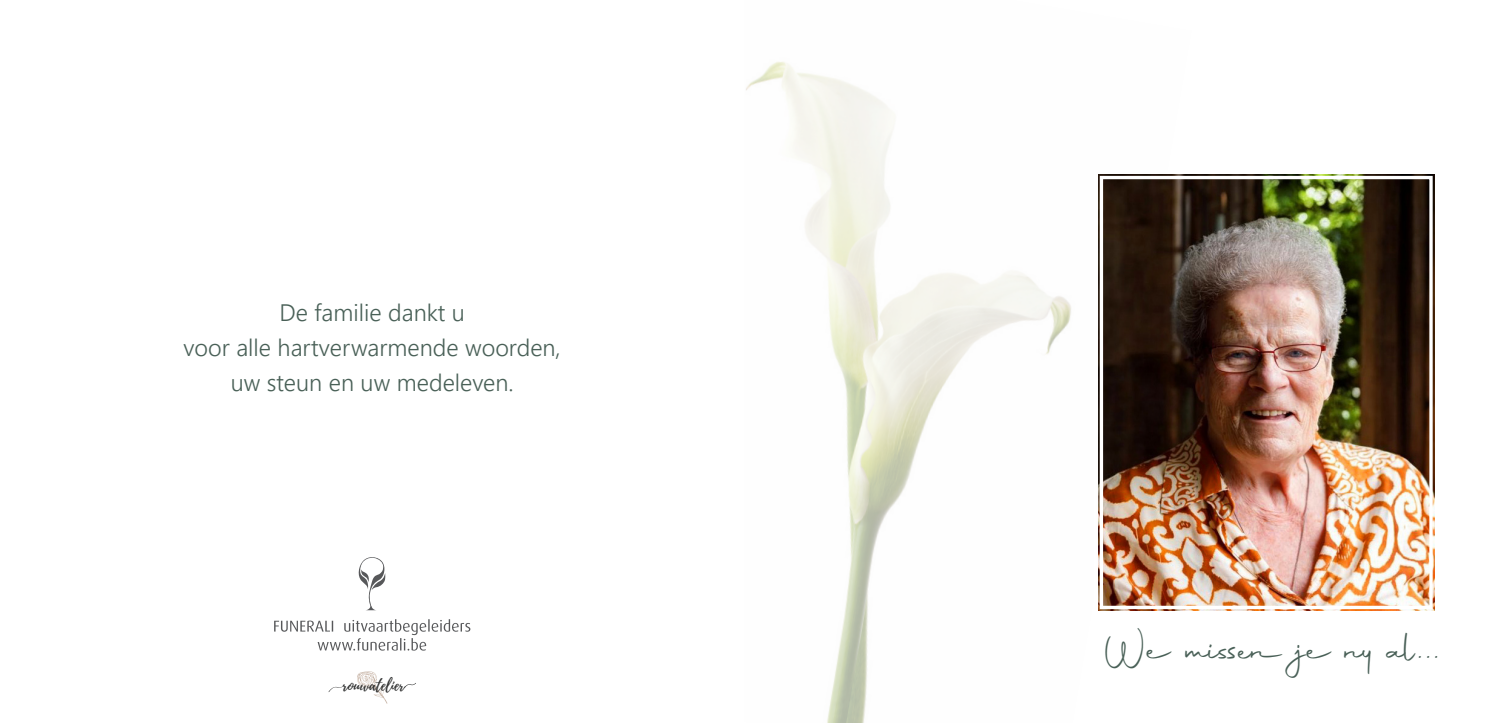
<style>
.page{position:relative;width:1489px;height:723px;background:#fff}
.page>*{position:absolute;margin:0;border:0;box-sizing:border-box;transform-origin:0 0}
.t1{font:42.5px "Autography";color:#496057}
.t2{font:300 23.75px/35px "Segoe UI";color:#496057;text-align:center}
.t3{font:15.25px "Playlist Script";color:#2f3030}
</style>
<div class="page">
<svg style="left:357px;top:671px;width:30px;height:33px"></svg>
<svg style="left:328px;top:685px;width:17px;height:7px"></svg>
<svg style="left:404px;top:683px;width:12px;height:5px"></svg>
<svg style="left:274px;top:619px;width:196px;height:31px"></svg>
<svg style="left:358px;top:557px;width:28px;height:53px"></svg>
<img style="left:746px;top:62px;width:325px;height:661px">
<img style="left:1098px;top:174px;width:337px;height:437px">
<div style="left:1099px;top:176px;width:333px;height:433px;border:3px solid #fff"></div>
<p class="t2" style="left:184px;top:293px;width:379px">De familie dankt u<br>voor alle hartverwarmende woorden, uw steun en uw medeleven.</p>
<p class="t3" style="left:342px;top:674px;width:64px">rouwatelier</p>
<p class="t1" style="left:1104px;top:622px;width:337px">We missen je ny al...</p>
</div>
